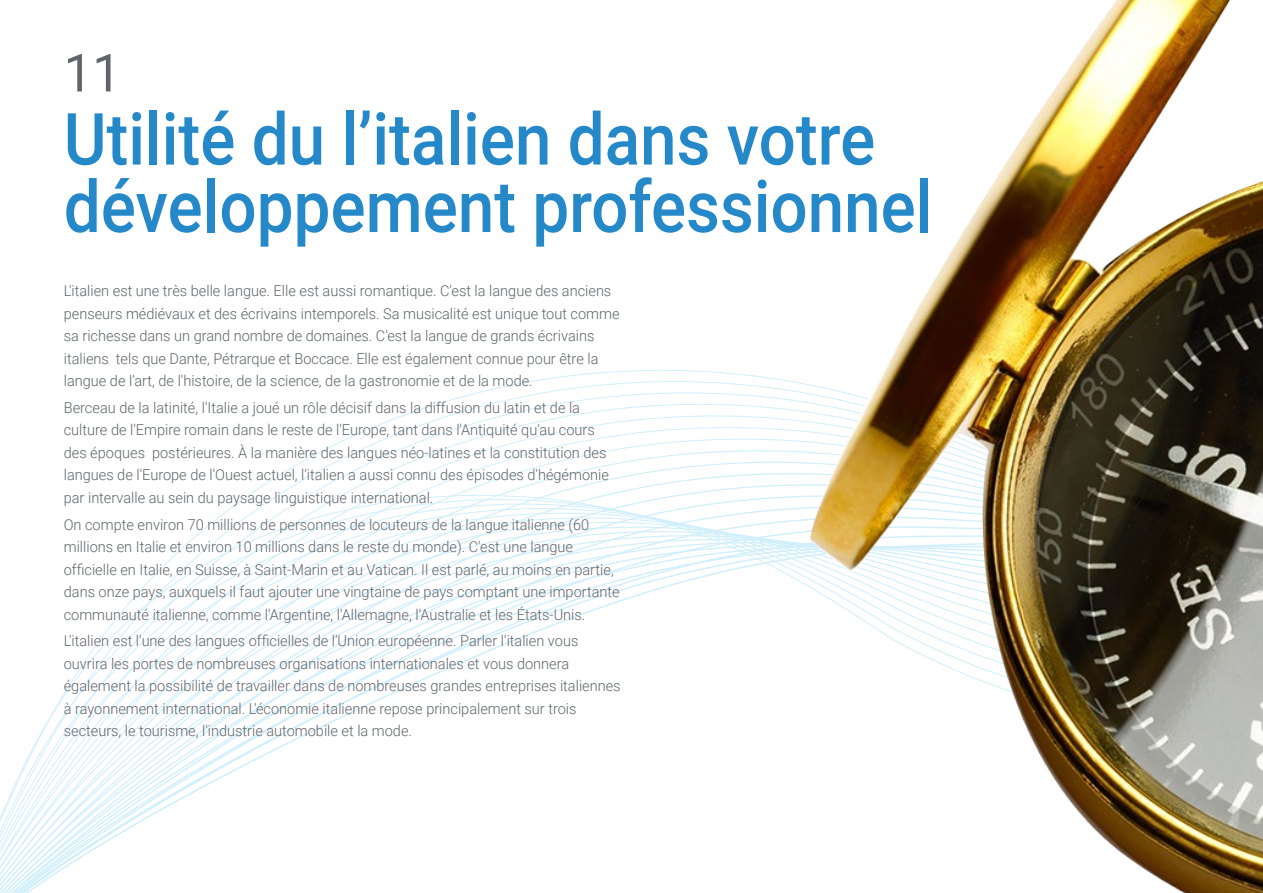
<style>
.page{position:relative;width:1263px;height:893px;background:#fff}
.page>*{position:absolute;margin:0;border:0;box-sizing:border-box;transform-origin:0 0}
.t1{font:500 72px/67.5px "Roboto";color:#2488c9;scale:.91 1}
.t2{font:52.5px "Roboto";color:#61646a}
.t3{font:300 15px/22.5px "Roboto";color:#61646a}
</style>
<div class="page">
<svg style="left:0;top:370px;width:776px;height:523px"></svg>
<img style="left:776px;top:0;width:487px;height:893px">
<h2 class="t2" style="left:64px;top:36px;width:59px">11</h2>
<h1 class="t1" style="left:64px;top:103px;width:956px">Utilité du l’italien dans votre développement professionnel</h1>
<p class="t3" style="left:64px;top:279px;width:557px">L'italien est une très belle langue. Elle est aussi romantique. C'est la langue des anciens penseurs médiévaux et des écrivains intemporels. Sa musicalité est unique tout comme sa richesse dans un grand nombre de domaines. C'est la langue de grands écrivains italiens tels que Dante, Pétrarque et Boccace. Elle est également connue pour être la langue de l'art, de l'histoire, de la science, de la gastronomie et de la mode.</p>
<p class="t3" style="left:64px;top:396px;width:547px">Berceau de la latinité, l'Italie a joué un rôle décisif dans la diffusion du latin et de la culture de l'Empire romain dans le reste de l'Europe, tant dans l'Antiquité qu'au cours des époques postérieures. À la manière des langues néo-latines et la constitution des langues de l'Europe de l'Ouest actuel, l'italien a aussi connu des épisodes d'hégémonie par intervalle au sein du paysage linguistique international.</p>
<p class="t3" style="left:64px;top:512px;width:557px">On compte environ 70 millions de personnes de locuteurs de la langue italienne (60 millions en Italie et environ 10 millions dans le reste du monde). C'est une langue officielle en Italie, en Suisse, à Saint-Marin et au Vatican. Il est parlé, au moins en partie, dans onze pays, auxquels il faut ajouter une vingtaine de pays comptant une importante communauté italienne, comme l'Argentine, l'Allemagne, l'Australie et les États-Unis.</p>
<p class="t3" style="left:64px;top:629px;width:558px">L'italien est l'une des langues officielles de l'Union européenne. Parler l'italien vous ouvrira les portes de nombreuses organisations internationales et vous donnera également la possibilité de travailler dans de nombreuses grandes entreprises italiennes à rayonnement international. L'économie italienne repose principalement sur trois secteurs, le tourisme, l'industrie automobile et la mode.</p>
</div>
